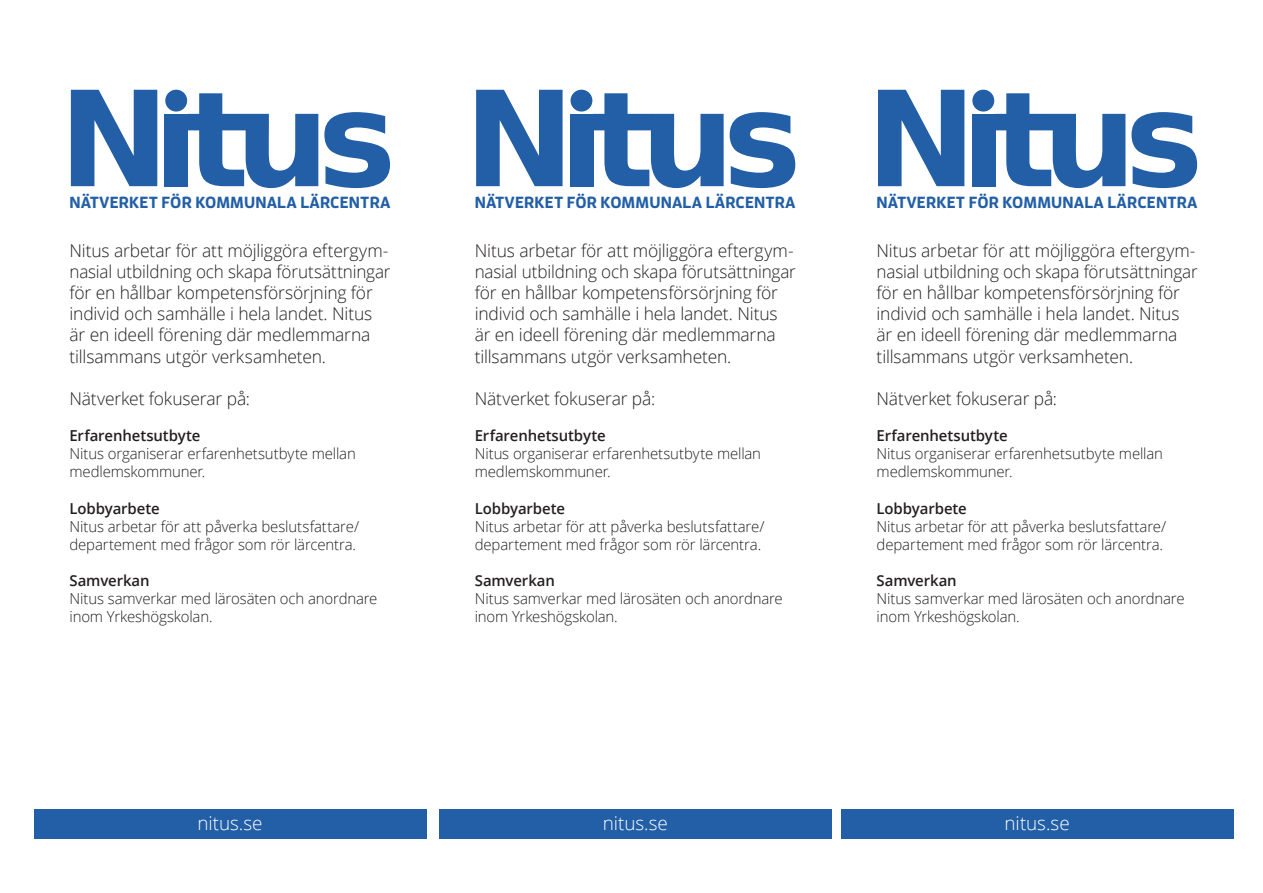
<style>
.page{position:relative;width:1263px;height:893px;background:#fff}
.page>*{position:absolute;margin:0;border:0;box-sizing:border-box;transform-origin:0 0}
.t1{font:300 18.9px "Open Sans";letter-spacing:-.005em;color:#fff}
.t2{font:300 17.55px/21.1px "Open Sans";letter-spacing:-.01em;color:#231f20}
.t3{font:700 16.05px "Enzo OT";letter-spacing:.01em;color:#225fa7}
.t4{font:300 15.15px/18.1px "Open Sans";letter-spacing:-.01em;color:#231f20}
.t5{font:600 15.15px "Open Sans";letter-spacing:-.01em;color:#231f20}
</style>
<div class="page">
<svg style="left:71px;top:90px;width:86px;height:96px"></svg>
<div style="left:165px;top:114px;width:23px;height:72px;background:#225fa7"></div>
<svg style="left:188px;top:93px;width:130px;height:95px"></svg>
<svg style="left:324px;top:112px;width:66px;height:76px"></svg>
<div style="left:165px;top:90px;width:22px;height:22px;background:#225fa7;border-radius:50%"></div>
<div style="left:34px;top:810px;width:392px;height:29px;background:#225fa7"></div>
<svg style="left:476px;top:90px;width:86px;height:96px"></svg>
<div style="left:570px;top:114px;width:23px;height:72px;background:#225fa7"></div>
<svg style="left:593px;top:93px;width:131px;height:95px"></svg>
<svg style="left:730px;top:112px;width:65px;height:76px"></svg>
<div style="left:570px;top:90px;width:22px;height:22px;background:#225fa7;border-radius:50%"></div>
<div style="left:439px;top:810px;width:392px;height:29px;background:#225fa7"></div>
<svg style="left:878px;top:90px;width:86px;height:96px"></svg>
<div style="left:972px;top:114px;width:23px;height:72px;background:#225fa7"></div>
<svg style="left:995px;top:93px;width:130px;height:95px"></svg>
<svg style="left:1131px;top:112px;width:66px;height:76px"></svg>
<div style="left:972px;top:90px;width:22px;height:22px;background:#225fa7;border-radius:50%"></div>
<div style="left:841px;top:810px;width:392px;height:29px;background:#225fa7"></div>
<p class="t3" style="left:69px;top:192px;width:322px">NÄTVERKET FÖR KOMMUNALA LÄRCENTRA</p>
<p class="t3" style="left:475px;top:192px;width:322px">NÄTVERKET FÖR KOMMUNALA LÄRCENTRA</p>
<p class="t3" style="left:877px;top:192px;width:322px">NÄTVERKET FÖR KOMMUNALA LÄRCENTRA</p>
<p class="t2" style="left:69px;top:239px;width:323px">Nitus arbetar för att möjliggöra eftergym&shy;nasial utbildning och skapa förutsättningar för en hållbar kompetensförsörjning för individ och samhälle i hela landet. Nitus är en ideell förening där medlemmarna tillsammans utgör verksamheten.</p>
<p class="t2" style="left:69px;top:387px;width:182px">Nätverket fokuserar på:</p>
<p class="t5" style="left:69px;top:425px;width:133px">Erfarenhetsutbyte</p>
<p class="t4" style="left:69px;top:444px;width:288px">Nitus organiserar erfarenhetsutbyte mellan medlemskommuner.</p>
<p class="t5" style="left:69px;top:498px;width:92px">Lobbyarbete</p>
<p class="t4" style="left:69px;top:517px;width:291px">Nitus arbetar för att påverka beslutsfattare/ departement med frågor som rör lärcentra.</p>
<p class="t5" style="left:69px;top:570px;width:82px">Samverkan</p>
<p class="t4" style="left:69px;top:589px;width:310px">Nitus samverkar med lärosäten och anordnare inom Yrkeshögskolan.</p>
<p class="t2" style="left:475px;top:239px;width:323px">Nitus arbetar för att möjliggöra eftergym&shy;nasial utbildning och skapa förutsättningar för en hållbar kompetensförsörjning för individ och samhälle i hela landet. Nitus är en ideell förening där medlemmarna tillsammans utgör verksamheten.</p>
<p class="t2" style="left:475px;top:387px;width:182px">Nätverket fokuserar på:</p>
<p class="t5" style="left:475px;top:425px;width:133px">Erfarenhetsutbyte</p>
<p class="t4" style="left:475px;top:444px;width:288px">Nitus organiserar erfarenhetsutbyte mellan medlemskommuner.</p>
<p class="t5" style="left:475px;top:498px;width:92px">Lobbyarbete</p>
<p class="t4" style="left:475px;top:517px;width:291px">Nitus arbetar för att påverka beslutsfattare/ departement med frågor som rör lärcentra.</p>
<p class="t5" style="left:475px;top:570px;width:82px">Samverkan</p>
<p class="t4" style="left:475px;top:589px;width:310px">Nitus samverkar med lärosäten och anordnare inom Yrkeshögskolan.</p>
<p class="t2" style="left:877px;top:239px;width:323px">Nitus arbetar för att möjliggöra eftergym&shy;nasial utbildning och skapa förutsättningar för en hållbar kompetensförsörjning för individ och samhälle i hela landet. Nitus är en ideell förening där medlemmarna tillsammans utgör verksamheten.</p>
<p class="t2" style="left:877px;top:387px;width:182px">Nätverket fokuserar på:</p>
<p class="t5" style="left:877px;top:425px;width:133px">Erfarenhetsutbyte</p>
<p class="t4" style="left:877px;top:444px;width:288px">Nitus organiserar erfarenhetsutbyte mellan medlemskommuner.</p>
<p class="t5" style="left:877px;top:498px;width:92px">Lobbyarbete</p>
<p class="t4" style="left:877px;top:517px;width:291px">Nitus arbetar för att påverka beslutsfattare/ departement med frågor som rör lärcentra.</p>
<p class="t5" style="left:877px;top:570px;width:82px">Samverkan</p>
<p class="t4" style="left:877px;top:589px;width:310px">Nitus samverkar med lärosäten och anordnare inom Yrkeshögskolan.</p>
<p class="t1" style="left:198px;top:810px;width:67px">nitus.se</p>
<p class="t1" style="left:603px;top:810px;width:67px">nitus.se</p>
<p class="t1" style="left:1005px;top:810px;width:67px">nitus.se</p>
</div>
